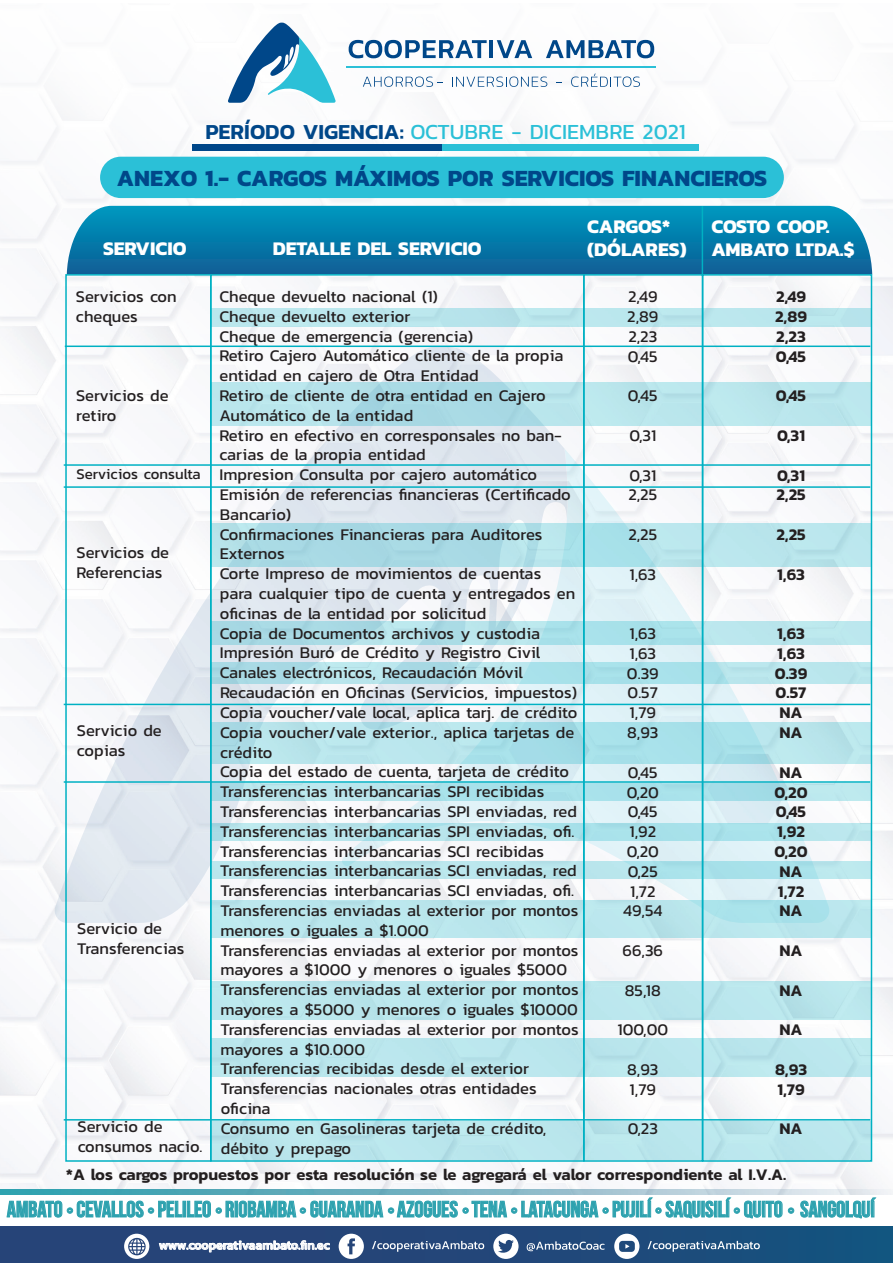
<style>
.page{position:relative;width:893px;height:1263px;background:#fff}
.page>*{position:absolute;margin:0;border:0;box-sizing:border-box;transform-origin:0 0}
.t1{font:700 23.4px "Kanit";color:#004789}
.t2{font:22.5px "Bebas Neue";color:#2ea2af}
.t3{font:21.75px "Kanit";color:#2bc0d7}
.t4{font:700 19.5px/23.4px "Kanit";color:#fff}
.t5{font:700 19.5px/23.4px "Kanit";letter-spacing:-.025em;color:#fff}
.t6{font:16.5px/19.8px "Kanit";color:#231f20}
.t7{font:600 16.5px/19.8px "Kanit";color:#231f20}
.t8{font:15px "Kanit";color:#231f20}
.t9{font:500 12.45px "Kanit";letter-spacing:-.025em;color:#fff}
.s1{font-weight:600;color:#004789}
</style>
<div class="page">
<img style="left:0;top:22px;width:893px;height:1167px">
<svg style="left:0;top:1189px;width:893px;height:6px;background:#83bbc8"></svg>
<div style="left:0;top:1226px;width:893px;height:37px;background:linear-gradient(to right,#2c4177,#17507d)"></div>
<svg style="left:339px;top:1234px;width:25px;height:25px"></svg>
<svg style="left:614px;top:1234px;width:25px;height:25px"></svg>
<svg style="left:493px;top:1234px;width:26px;height:25px"></svg>
<svg style="left:372px;top:1241px;width:112px;height:11px"></svg>
<svg style="left:527px;top:1241px;width:77px;height:10px"></svg>
<svg style="left:648px;top:1241px;width:112px;height:11px"></svg>
<svg style="left:159px;top:1240px;width:171px;height:12px;background:#7b8dac"></svg>
<div style="left:124px;top:1234px;width:25px;height:25px;background:#fff;border-radius:50%"></div>
<svg style="left:128px;top:1238px;width:18px;height:17px"></svg>
<svg style="left:568px;top:449px;width:261px;height:451px"></svg>
<svg style="left:55px;top:346px;width:513px;height:577px;fill:#f3f4f8"></svg>
<div style="left:100px;top:157px;width:684px;height:41px;background:#2bc0d7;border-radius:21px"></div>
<svg style="left:67px;top:206px;width:805px;height:68px;background:#0b7eac"></svg>
<div style="left:210px;top:308px;width:660px;height:19px;background:#bae7ed"></div>
<svg style="left:213px;top:382px;width:656px;height:44px;background:#b4e1e9"></svg>
<div style="left:210px;top:523px;width:660px;height:44px;background:linear-gradient(to bottom,#b0e0e8,#afdfe8)"></div>
<svg style="left:213px;top:621px;width:656px;height:23px;background:#afe0e8"></svg>
<svg style="left:213px;top:662px;width:656px;height:22px;background:#afe0e9"></svg>
<svg style="left:213px;top:722px;width:656px;height:41px;background:#afe1e9"></svg>
<svg style="left:213px;top:783px;width:656px;height:18px;background:#aee2ea"></svg>
<svg style="left:213px;top:823px;width:656px;height:18px;background:#b1e3ea"></svg>
<svg style="left:213px;top:861px;width:656px;height:18px;background:#b4e4eb"></svg>
<div style="left:210px;top:900px;width:660px;height:38px;background:linear-gradient(to right,#bce7ed,#b4e4eb)"></div>
<div style="left:210px;top:981px;width:660px;height:39px;background:#bbe7ec"></div>
<div style="left:210px;top:1038px;width:660px;height:39px;background:#b9e6ec"></div>
<div style="left:210px;top:1120px;width:660px;height:39px;background:#bae6ec"></div>
<div style="left:65px;top:274px;width:147px;height:888px;border:2px solid #00b1c3"></div>
<div style="left:702px;top:274px;width:170px;height:888px;border:2px solid #00b1c3"></div>
<div style="left:583px;top:274px;width:120px;height:888px;border:2px solid #00b1c3"></div>
<hr style="left:702px;top:206px;width:1px;height:69px;background:#00b1c3">
<hr style="left:65px;top:346px;width:805px;height:1px;background:#00b1c3">
<hr style="left:64px;top:464px;width:806px;height:2px;background:#00b1c3">
<hr style="left:64px;top:486px;width:806px;height:2px;background:#00b1c3">
<hr style="left:64px;top:704px;width:806px;height:1px;background:#00b1c3">
<hr style="left:64px;top:781px;width:806px;height:2px;background:#00b1c3">
<hr style="left:64px;top:1119px;width:806px;height:1px;background:#00b1c3">
<div style="left:192px;top:144px;width:257px;height:6px;background:#004789"></div>
<div style="left:442px;top:144px;width:257px;height:6px;background:#2bc0d7"></div>
<svg style="left:228px;top:23px;width:108px;height:80px"></svg>
<svg style="left:452px;top:77px;width:95px;height:10px"></svg>
<svg style="left:363px;top:77px;width:80px;height:10px"></svg>
<svg style="left:571px;top:74px;width:69px;height:13px"></svg>
<svg style="left:349px;top:40px;width:138px;height:18px"></svg>
<hr style="left:489px;top:40px;width:4px;height:18px;background:#004789">
<svg style="left:497px;top:40px;width:35px;height:18px"></svg>
<svg style="left:546px;top:40px;width:108px;height:18px"></svg>
<hr style="left:347px;top:66px;width:309px;height:2px;background:#2bc0d7">
<svg style="left:800px;top:1197px;width:77px;height:22px"></svg>
<svg style="left:6px;top:1197px;width:788px;height:22px"></svg>
<h3 class="t3" style="left:205px;top:116px;width:482px"><span class="s1">PERÍODO VIGENCIA:</span> OCTUBRE - DICIEMBRE 2021</h3>
<h1 class="t1" style="left:117px;top:160px;width:652px">ANEXO 1.- CARGOS MÁXIMOS POR SERVICIOS FINANCIEROS</h1>
<p class="t4" style="left:103px;top:236px;width:85px">SERVICIO</p>
<p class="t4" style="left:273px;top:236px;width:210px">DETALLE DEL SERVICIO</p>
<p class="t6" style="left:76px;top:287px;width:102px">Servicios con cheques</p>
<p class="t6" style="left:76px;top:386px;width:94px">Servicios de retiro</p>
<p class="t8" style="left:76px;top:463px;width:126px">Servicios consulta</p>
<p class="t6" style="left:77px;top:542px;width:94px">Servicios de<br>Referencias</p>
<p class="t6" style="left:77px;top:720px;width:86px">Servicio de copias</p>
<p class="t6" style="left:77px;top:918px;width:109px">Servicio de<br>Transferencias</p>
<p class="t6" style="left:78px;top:1116px;width:126px">Servicio de consumos nacio.</p>
<p class="t6" style="left:219px;top:286px;width:361px">Cheque devuelto nacional (1)<br>Cheque devuelto exterior<br>Cheque de emergencia (gerencia)<br>Retiro Cajero Automático cliente de la propia entidad en cajero de Otra Entidad<br>Retiro de cliente de otra entidad en Cajero Automático de la entidad<br>Retiro en efectivo en corresponsales no ban&shy;carias de la propia entidad<br>Impresion Consulta por cajero automático Emisión de referencias financieras (Certificado Bancario)<br>Confirmaciones Financieras para Auditores Externos<br>Corte Impreso de movimientos de cuentas<br>para cualquier tipo de cuenta y entregados en oficinas de la entidad por solicitud<br>Copia de Documentos archivos y custodia Impresión Buró de Crédito y Registro Civil Canales electrónicos, Recaudación Móvil Recaudación en Oficinas (Servicios, impuestos)<br>Copia voucher/vale local, aplica tarj. de crédito Copia voucher/vale exterior., aplica tarjetas de crédito<br>Copia del estado de cuenta, tarjeta de crédito Transferencias interbancarias SPI recibidas Transferencias interbancarias SPI enviadas, red Transferencias interbancarias SPI enviadas, ofi.<br>Transferencias interbancarias SCI recibidas Transferencias interbancarias SCI enviadas, red Transferencias interbancarias SCI enviadas, ofi.<br>Transferencias enviadas al exterior por montos menores o iguales a $1.000<br>Transferencias enviadas al exterior por montos mayores a $1000 y menores o iguales $5000<br>Transferencias enviadas al exterior por montos mayores a $5000 y menores o iguales $10000<br>Transferencias enviadas al exterior por montos mayores a $10.000<br>Tranferencias recibidas desde el exterior Transferencias nacionales otras entidades oficina<br>Consumo en Gasolineras tarjeta de crédito, débito y prepago</p>
<p class="t4" style="left:587px;top:214px;width:101px">CARGOS* (DÓLARES)</p>
<p class="t5" style="left:711px;top:214px;width:145px">COSTO COOP.<br>AMBATO LTDA.$</p>
<p class="t7" style="left:775px;top:286px;width:33px;text-align:justify">2,49<br>2,89<br>2,23<br>0,45</p>
<p class="t7" style="left:776px;top:385px;width:32px">0,45</p>
<p class="t7" style="left:777px;top:425px;width:30px">0,31</p>
<p class="t7" style="left:776px;top:465px;width:31px">0,31<br>2,25</p>
<p class="t7" style="left:776px;top:524px;width:31px">2,25</p>
<p class="t7" style="left:777px;top:564px;width:29px">1,63</p>
<p class="t6" style="left:627px;top:287px;width:33px;text-align:justify">2,49<br>2,89<br>2,23<br>0,45</p>
<p class="t6" style="left:628px;top:386px;width:31px">0,45</p>
<p class="t6" style="left:629px;top:425px;width:28px">0,31</p>
<p class="t6" style="left:628px;top:465px;width:30px">0,31<br>2,25</p>
<p class="t6" style="left:628px;top:524px;width:30px">2,25</p>
<p class="t6" style="left:629px;top:564px;width:28px">1,63</p>
<p class="t6" style="left:627px;top:623px;width:33px">1,63<br>1,63<br>0.39<br>0.57<br>1,79<br>8,93</p>
<p class="t6" style="left:623px;top:762px;width:41px;text-align:center">0,45<br>0,20<br>0,45<br>1,92<br>0,20<br>0,25<br>1,72<br>49,54</p>
<p class="t6" style="left:623px;top:940px;width:42px">66,36</p>
<p class="t6" style="left:625px;top:980px;width:37px">85,18</p>
<p class="t6" style="left:617px;top:1019px;width:52px">100,00</p>
<p class="t6" style="left:627px;top:1059px;width:33px">8,93<br>1,79</p>
<p class="t6" style="left:628px;top:1118px;width:32px">0,23</p>
<p class="t7" style="left:775px;top:623px;width:34px">1,63<br>1,63<br>0.39<br>0.57<br>NA<br>NA</p>
<p class="t7" style="left:774px;top:762px;width:35px;text-align:center">NA<br>0,20<br>0,45<br>1,92<br>0,20<br>NA<br>1,72<br>NA</p>
<p class="t7" style="left:779px;top:940px;width:25px">NA</p>
<p class="t7" style="left:779px;top:979px;width:25px">NA</p>
<p class="t7" style="left:779px;top:1019px;width:25px">NA</p>
<p class="t7" style="left:775px;top:1059px;width:34px">8,93<br>1,79</p>
<p class="t7" style="left:779px;top:1118px;width:25px">NA</p>
<p class="t7" style="left:66px;top:1163px;width:722px">*A los cargos propuestos por esta resolución se le agregará el valor correspondiente al I.V.A.</p>
<h2 class="t2" style="left:7px;top:1197px;width:869px">AMBATO CEVALLOS PELILEO RIOBAMBA GUARANDA AZOGUES TENA LATACUNGA PUJILÍ SAQUISILÍ QUITO SANGOLQUÍ</h2>
<p class="t9" style="left:159px;top:1236px;width:173px">www.cooperativaambato.fin.ec</p>
</div>
